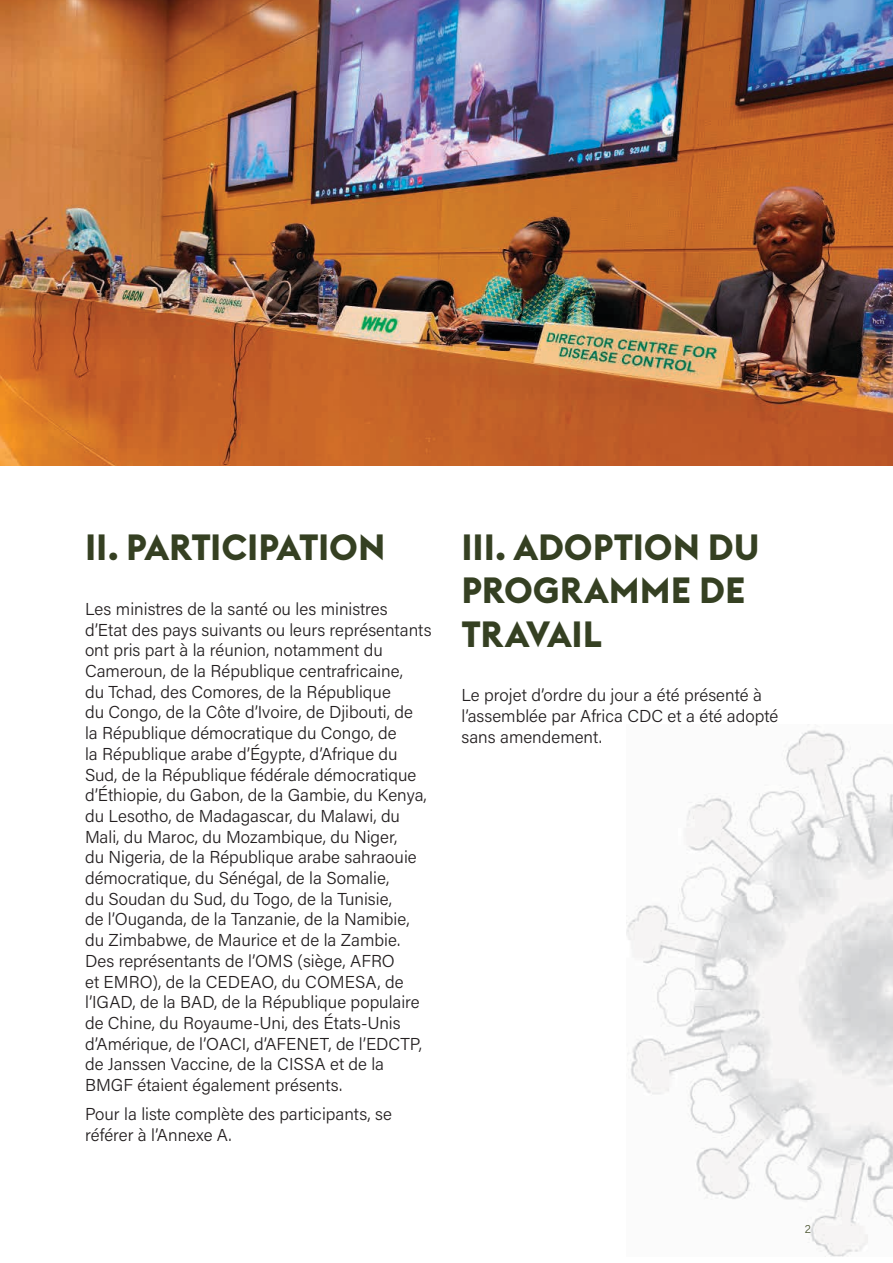
<style>
.page{position:relative;width:893px;height:1263px;background:#fff}
.page>*{position:absolute;margin:0;border:0;box-sizing:border-box;transform-origin:0 0}
.Head1-chapter{font:700 36px/43.2px "Euclid Flex Trial";color:#354022}
.Body{font:300 17.25px/20.7px "Acumin Pro";color:#231f20}
.t1{font:300 12px "Acumin Pro";color:#4b5430}
</style>
<div class="page">
<img style="left:626px;top:724px;width:267px;height:532px">
<img style="left:0;top:0;width:893px;height:465px">
<h1 class="Head1-chapter" style="left:85px;top:527px;width:302px">II. PARTICIPATION</h1>
<p class="Body" style="left:85px;top:598px;width:348px">Les ministres de la santé ou les ministres d’Etat des pays suivants ou leurs représentants ont pris part à la réunion, notamment du Cameroun, de la République centrafricaine,<br>du Tchad, des Comores, de la République<br>du Congo, de la Côte d’Ivoire, de Djibouti, de<br>la République démocratique du Congo, de<br>la République arabe d’Égypte, d’Afrique du Sud, de la République fédérale démocratique d’Éthiopie, du Gabon, de la Gambie, du Kenya, du Lesotho, de Madagascar, du Malawi, du Mali, du Maroc, du Mozambique, du Niger,<br>du Nigeria, de la République arabe sahraouie démocratique, du Sénégal, de la Somalie,<br>du Soudan du Sud, du Togo, de la Tunisie,<br>de l’Ouganda, de la Tanzanie, de la Namibie, du Zimbabwe, de Maurice et de la Zambie.<br>Des représentants de l’OMS (siège, AFRO<br>et EMRO), de la CEDEAO, du COMESA, de l’IGAD, de la BAD, de la République populaire de Chine, du Royaume-Uni, des États-Unis d’Amérique, de l’OACI, d’AFENET, de l’EDCTP, de Janssen Vaccine, de la CISSA et de la BMGF étaient également présents.</p>
<p class="Body" style="left:85px;top:1103px;width:308px">Pour la liste complète des participants, se référer à l’Annexe A.</p>
<h1 class="Head1-chapter" style="left:461px;top:527px;width:300px">III. ADOPTION DU<br>PROGRAMME DE<br>TRAVAIL</h1>
<p class="Body" style="left:461px;top:684px;width:318px">Le projet d’ordre du jour a été présenté à l’assemblée par Africa CDC et a été adopté sans amendement.</p>
<p class="t1" style="left:805px;top:1221px;width:8px">2</p>
</div>
